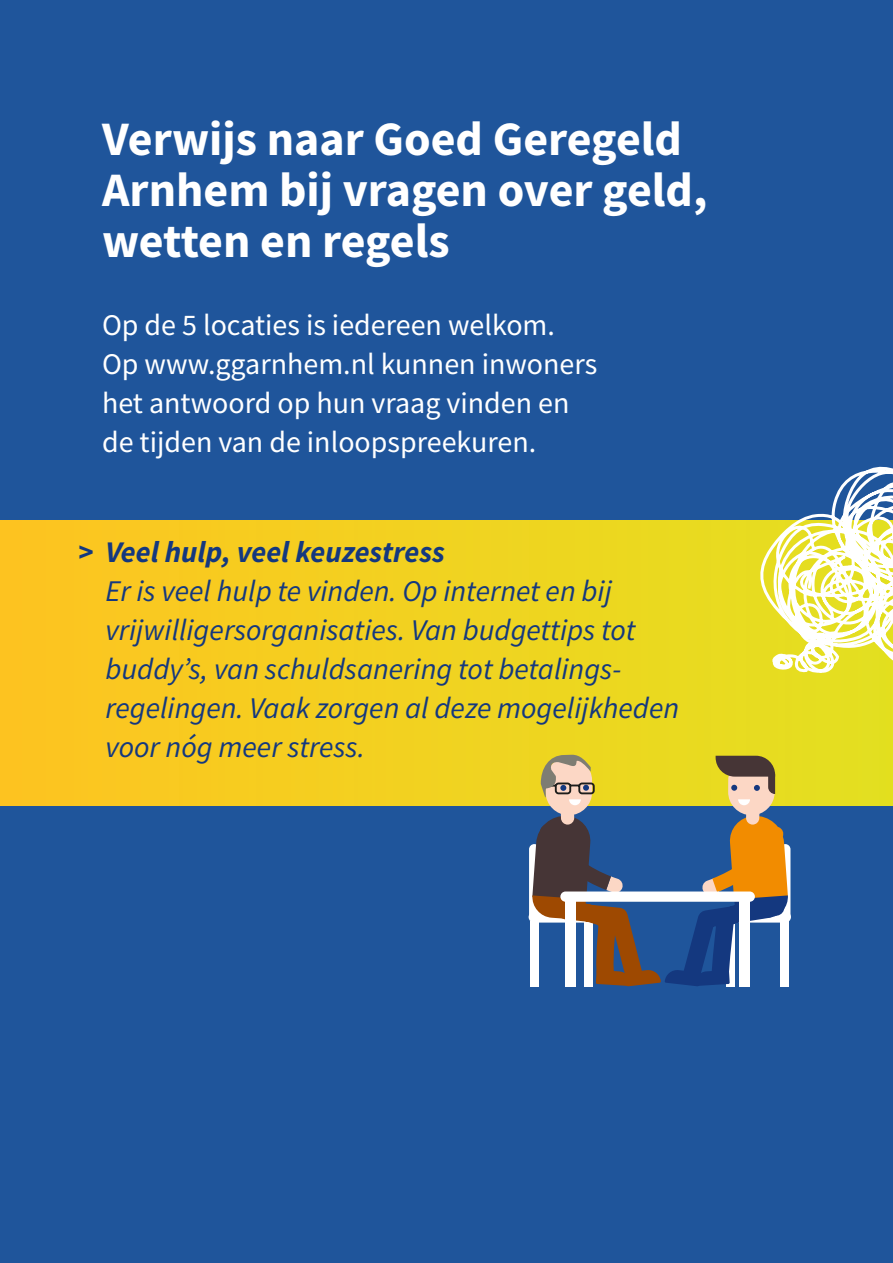
<style>
.page{position:relative;width:893px;height:1263px;background:#1f559b}
.page>*{position:absolute;margin:0;border:0;box-sizing:border-box;transform-origin:0 0}
.t1{font:700 48px/51px "Source Sans Pro";color:#fff}
.t2{font:italic 30px/39px "Source Sans Pro";color:#14387f}
.t3{font:30px/39px "Source Sans Pro";color:#fff}
.t4{font:italic 700 30px "Source Sans Pro";color:#14387f}
</style>
<div class="page">
<div style="left:0;top:520px;width:893px;height:285px;background:linear-gradient(to right,#fec420,#e3e020)"></div>
<svg style="left:755px;top:466px;width:138px;height:217px"></svg>
<div style="left:529px;top:844px;width:10px;height:77px;background:#f2f5f9;border-radius:5px"></div>
<div style="left:529px;top:911px;width:65px;height:11px;background:#fff;border-radius:6px"></div>
<svg style="left:530px;top:755px;width:263px;height:232px"></svg>
<h1 class="t1" style="left:102px;top:113px;width:607px">Verwijs naar Goed Geregeld<br>Arnhem bij vragen over geld, wetten en regels</h1>
<p class="t3" style="left:102px;top:305px;width:497px">Op de 5 locaties is iedereen welkom.<br>Op www.ggarnhem.nl kunnen inwoners het antwoord op hun vraag vinden en de tijden van de inloopspreekuren.</p>
<p class="t4" style="left:78px;top:532px;width:368px">&gt; Veel hulp, veel keuzestress</p>
<p class="t2" style="left:105px;top:571px;width:575px">Er is veel hulp te vinden. Op internet en bij vrijwilligersorganisaties. Van budgettips tot buddy’s, van schuldsanering tot betalings&shy;regelingen. Vaak zorgen al deze mogelijkheden voor nóg meer stress.</p>
</div>
